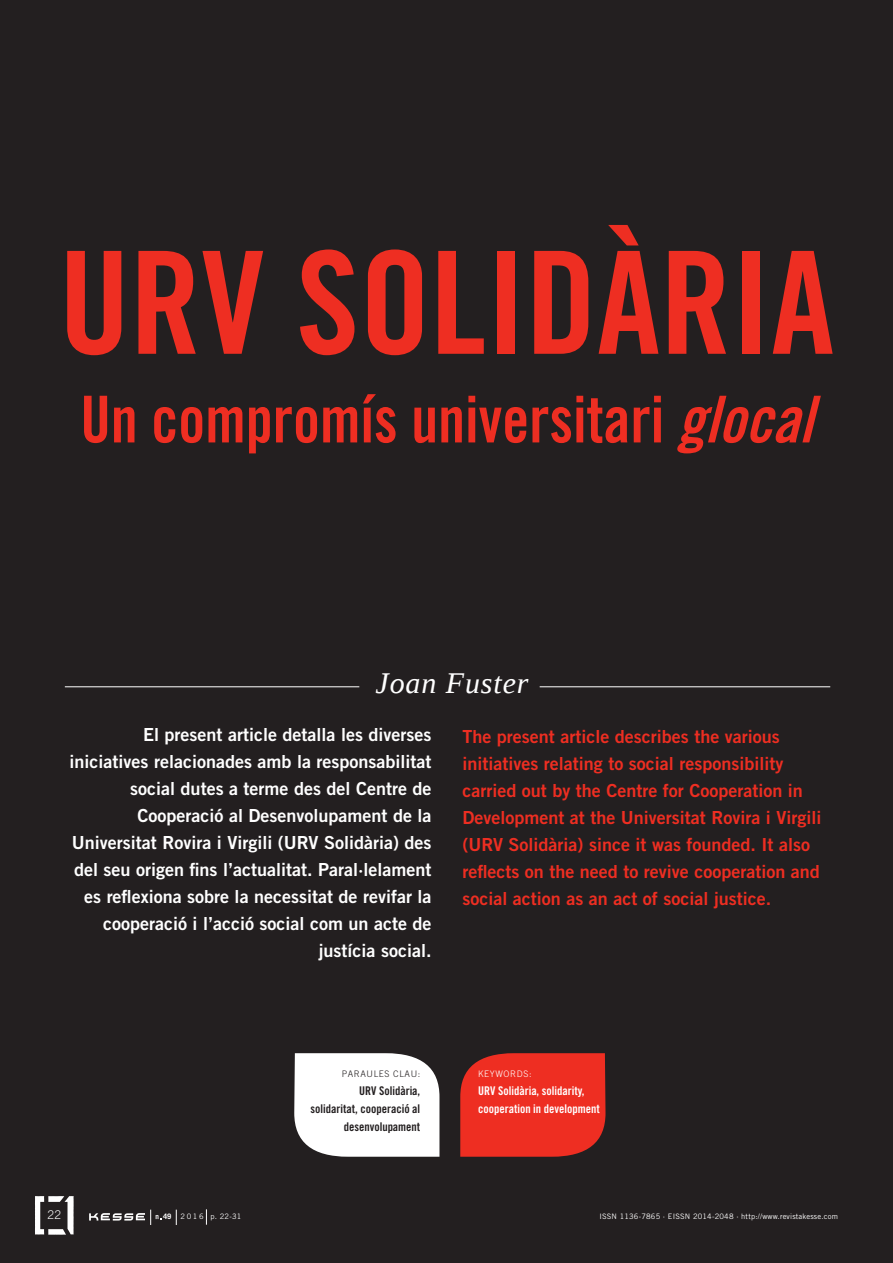
<style>
.page{position:relative;width:893px;height:1263px;background:#231f20}
.page>*{position:absolute;margin:0;border:0;box-sizing:border-box;transform-origin:0 0}
.t1{font:142.5px "Trade Gothic LT Std Bd Cn 20";color:#ee2e22}
.t2{font:64.65px "Trade Gothic LT Std Bd Cn 20";color:#ee2e22;scale:.94 1}
.t3{font:italic 30px "Liberation Serif";letter-spacing:.03em;color:#fff}
.t4{font:18px/27px "Trade Gothic LT Std Bd 2";color:#fff;text-align:right}
.t5{font:18px/27px "Trade Gothic LT Std Bd 2";color:#ee2e22}
.t6{font:12px/18px "Trade Gothic LT Std Bd Cn 20";color:#231f20;text-align:right}
.t7{font:12px/18px "Trade Gothic LT Std Bd Cn 20";color:#fff}
.t8{font:300 12px "Trade Gothic LT Std";color:#fff}
.t9{font:300 9px "Trade Gothic LT Std";letter-spacing:.07em;color:#231f20}
.t10{font:300 9px "Trade Gothic LT Std";letter-spacing:.07em;color:#fff}
.t11{font:7.5px "Trade Gothic LT Std";letter-spacing:.025em;color:#fff}
.s1{font-style:italic}
.s2{font-weight:700}
</style>
<div class="page">
<svg style="left:35px;top:1196px;width:39px;height:39px"></svg>
<svg style="left:89px;top:1209px;width:72px;height:16px"></svg>
<svg style="left:176px;top:1209px;width:1px;height:16px"></svg>
<svg style="left:206px;top:1209px;width:1px;height:16px"></svg>
<svg style="left:460px;top:1053px;width:145px;height:104px;background:#e22d21"></svg>
<svg style="left:294px;top:1053px;width:145px;height:104px;background:#f2f1f1"></svg>
<hr style="left:65px;top:686px;width:294px;height:1px;background:#fff">
<hr style="left:540px;top:686px;width:290px;height:1px;background:#fff">
<h1 class="t1" style="left:59px;top:216px;width:777px">URV SOLIDÀRIA</h1>
<h2 class="t2" style="left:80px;top:380px;width:801px">Un compromís universitari <span class="s1">glocal</span></h2>
<h3 class="t3" style="left:375px;top:663px;width:155px">Joan Fuster</h3>
<p class="t4" style="left:70px;top:720px;width:363px">El present article detalla les diverses iniciatives relacionades amb la responsabilitat social dutes a terme des del Centre de Cooperació al Desenvolupament de la Universitat Rovira i Virgili (URV Solidària) des del seu origen fins l’actualitat. Paral·lelament es reflexiona sobre la necessitat de revifar la cooperació i l’acció social com un acte de justícia social.</p>
<p class="t5" style="left:462px;top:722px;width:360px">The present article describes the various initiatives relating to social responsibility carried out by the Centre for Cooperation in Development at the Universitat Rovira i Virgili (URV Solidària) since it was founded. It also reflects on the need to revive cooperation and social action as an act of social justice.</p>
<p class="t9" style="left:342px;top:1068px;width:80px">PARAULES CLAU:</p>
<p class="t6" style="left:310px;top:1082px;width:111px">URV Solidària, solidaritat, cooperació al desenvolupament</p>
<p class="t10" style="left:478px;top:1068px;width:55px">KEYWORDS:</p>
<p class="t7" style="left:478px;top:1082px;width:123px">URV Solidària, solidarity, cooperation in development</p>
<p class="t8" style="left:47px;top:1207px;width:15px">22</p>
<p class="t11" style="left:163px;top:1212px;width:80px"><span class="s2">49</span> 2 0 1 6 p. 22-31</p>
<p class="t11" style="left:599px;top:1211px;width:240px">ISSN 1136-7865 · EISSN 2014-2048 · http://www.revistakesse.com</p>
</div>
